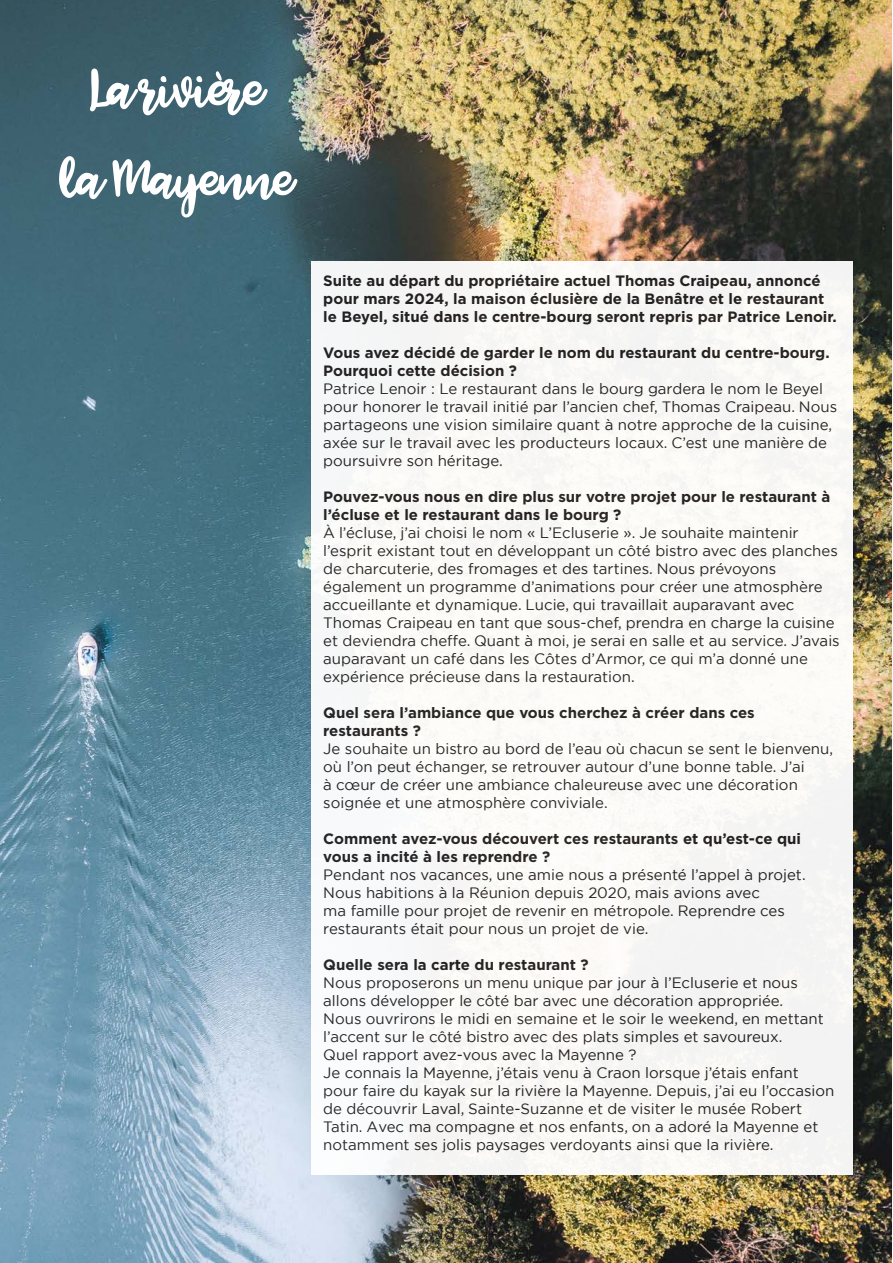
<style>
.page{position:relative;width:893px;height:1263px;background:#fff}
.page>*{position:absolute;margin:0;border:0;box-sizing:border-box;transform-origin:0 0}
.t1{font:52.5px "Jenthill";letter-spacing:-.03em;color:#fff}
.t2{font:18px "Gotham";color:#231f20}
.t3{font:15px/18px "Gotham";color:#231f20}
.t4{font:700 15px/18px "Gotham";color:#231f20}
</style>
<div class="page">
<img style="left:0;top:0;width:891px;height:1263px">
<div style="left:310px;top:261px;width:542px;height:913px;background:#f9f9f7"></div>
<p class="t1" style="left:89px;top:56px;width:176px">La rivière</p>
<p class="t1" style="left:60px;top:146px;width:236px">la Mayenne</p>
<p class="t4" style="left:323px;top:272px;width:515px">Suite au départ du propriétaire actuel Thomas Craipeau, annoncé pour mars 2024, la maison éclusière de la Benâtre et le restaurant le Beyel, situé dans le centre-bourg seront repris par Patrice Lenoir.</p>
<p class="t4" style="left:323px;top:344px;width:508px">Vous avez décidé de garder le nom du restaurant du centre-bourg.<br>Pourquoi cette décision ?</p>
<p class="t3" style="left:323px;top:380px;width:515px">Patrice Lenoir : Le restaurant dans le bourg gardera le nom le Beyel pour honorer le travail initié par l’ancien chef, Thomas Craipeau. Nous partageons une vision similaire quant à notre approche de la cuisine, axée sur le travail avec les producteurs locaux. C’est une manière de poursuivre son héritage.</p>
<p class="t4" style="left:323px;top:488px;width:509px">Pouvez-vous nous en dire plus sur votre projet pour le restaurant à l’écluse et le restaurant dans le bourg ?</p>
<p class="t3" style="left:323px;top:524px;width:518px">À l’écluse, j’ai choisi le nom « L’Ecluserie ». Je souhaite maintenir l’esprit existant tout en développant un côté bistro avec des planches de charcuterie, des fromages et des tartines. Nous prévoyons également un programme d’animations pour créer une atmosphère accueillante et dynamique. Lucie, qui travaillait auparavant avec Thomas Craipeau en tant que sous-chef, prendra en charge la cuisine et deviendra cheffe. Quant à moi, je serai en salle et au service. J’avais auparavant un café dans les Côtes d’Armor, ce qui m’a donné une expérience précieuse dans la restauration.</p>
<p class="t4" style="left:323px;top:704px;width:433px">Quel sera l’ambiance que vous cherchez à créer dans ces restaurants ?</p>
<p class="t3" style="left:323px;top:740px;width:511px">Je souhaite un bistro au bord de l’eau où chacun se sent le bienvenu, où l’on peut échanger, se retrouver autour d’une bonne table. J’ai<br>à cœur de créer une ambiance chaleureuse avec une décoration soignée et une atmosphère conviviale.</p>
<p class="t4" style="left:323px;top:830px;width:479px">Comment avez-vous découvert ces restaurants et qu’est-ce qui vous a incité à les reprendre ?</p>
<p class="t3" style="left:323px;top:866px;width:484px">Pendant nos vacances, une amie nous a présenté l’appel à projet.<br>Nous habitions à la Réunion depuis 2020, mais avions avec<br>ma famille pour projet de revenir en métropole. Reprendre ces restaurants était pour nous un projet de vie.</p>
<p class="t4" style="left:323px;top:956px;width:267px">Quelle sera la carte du restaurant ?</p>
<p class="t3" style="left:323px;top:974px;width:513px">Nous proposerons un menu unique par jour à l’Ecluserie et nous allons développer le côté bar avec une décoration appropriée.<br>Nous ouvrirons le midi en semaine et le soir le weekend, en mettant l’accent sur le côté bistro avec des plats simples et savoureux.<br>Quel rapport avez-vous avec la Mayenne ?<br>Je connais la Mayenne, j’étais venu à Craon lorsque j’étais enfant pour faire du kayak sur la rivière la Mayenne. Depuis, j’ai eu l’occasion de découvrir Laval, Sainte-Suzanne et de visiter le musée Robert Tatin. Avec ma compagne et nos enfants, on a adoré la Mayenne et notamment ses jolis paysages verdoyants ainsi que la rivière.</p>
<p class="t2" style="left:438px;top:1221px;width:19px">18</p>
</div>
